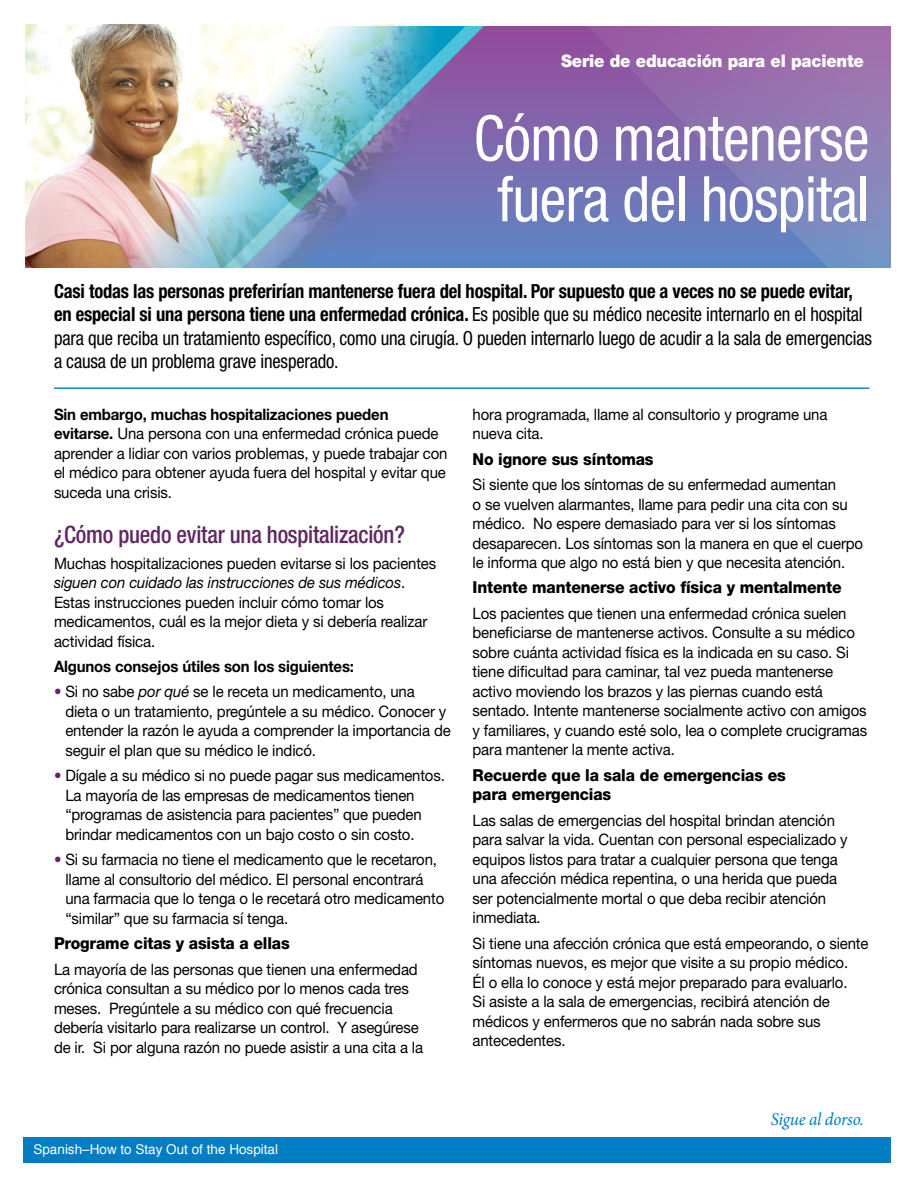
<style>
.page{position:relative;width:918px;height:1188px;background:#fff}
.page>*{position:absolute;margin:0;border:0;box-sizing:border-box;transform-origin:0 0}
.t1{font:condensed 63px/60.8px "Helvetica Neue LT Std";letter-spacing:-.01em;color:#fff;text-align:center;scale:.95 1}
.t2{font:500 condensed 24px "Helvetica Neue LT Std";letter-spacing:-.01em;color:#612663;scale:.95 1}
.t3{font:condensed 19.5px/23.4px "Helvetica Neue LT Std";letter-spacing:-.01em;color:#000;scale:.95 1}
.t4{font:italic 18px "Minion Pro";letter-spacing:-.015em;color:#0079c1;scale:.95 1}
.t5{font:900 17.4px "Helvetica Neue LT Std";letter-spacing:-.01em;color:#fff;scale:.95 1}
.t6{font:800 16.5px/19.5px "Helvetica Neue LT Std";letter-spacing:-.01em;color:#000;scale:.95 1}
.t7{font:15.75px/19.5px "Helvetica Neue LT Std";letter-spacing:-.01em;color:#000;scale:.95 1}
.t8{font:700 15.75px "Helvetica Neue LT Std";letter-spacing:-.01em;color:#000;scale:.95 1}
.t9{font:13.5px "Helvetica";color:#fff}
.s1{font-weight:700}
.s2{font-style:italic}
.s3{color:#612663}
</style>
<div class="page">
<svg style="left:564px;top:26px;width:327px;height:242px;background:#8374b3"></svg>
<svg style="left:457px;top:26px;width:107px;height:242px;background:#7a6ab0"></svg>
<div style="left:23px;top:1137px;width:868px;height:26px;background:#007dc3"></div>
<hr style="left:54px;top:387px;width:816px;height:2px;background:#1387c6">
<img style="left:25px;top:25px;width:432px;height:243px">
<p class="t5" style="left:561px;top:50px;width:320px">Serie de educación para el paciente</p>
<h1 class="t1" style="left:474px;top:107px;width:418px">Cómo mantenerse fuera del hospital</h1>
<p class="t3" style="left:54px;top:279px;width:863px"><span class="s1">Casi todas las personas preferirían mantenerse fuera del hospital. Por supuesto que a veces no se puede evitar, en especial si una persona tiene una enfermedad crónica.</span> Es posible que su médico necesite internarlo en el hospital para que reciba un tratamiento específico, como una cirugía. O pueden internarlo luego de acudir a la sala de emergencias a causa de un problema grave inesperado.</p>
<p class="t7" style="left:54px;top:404px;width:416px"><span class="s1">Sin embargo, muchas hospitalizaciones pueden evitarse.</span> Una persona con una enfermedad crónica puede aprender a lidiar con varios problemas, y puede trabajar con el médico para obtener ayuda fuera del hospital y evitar que suceda una crisis.</p>
<h2 class="t2" style="left:54px;top:520px;width:371px">¿Cómo puedo evitar una hospitalización?</h2>
<p class="t7" style="left:54px;top:553px;width:404px">Muchas hospitalizaciones pueden evitarse si los pacientes <span class="s2">siguen con cuidado las instrucciones de sus médicos</span>.<br>Estas instrucciones pueden incluir cómo tomar los medicamentos, cuál es la mejor dieta y si debería realizar actividad física.</p>
<p class="t8" style="left:54px;top:657px;width:317px">Algunos consejos útiles son los siguientes:</p>
<p class="t7" style="left:65px;top:682px;width:407px;text-indent:-11px"><span class="s3">•</span> Si no sabe <span class="s2">por qué</span> se le receta un medicamento, una dieta o un tratamiento, pregúntele a su médico. Conocer y entender la razón le ayuda a comprender la importancia de seguir el plan que su médico le indicó.</p>
<p class="t7" style="left:65px;top:766px;width:401px;text-indent:-11px"><span class="s3">•</span> Dígale a su médico si no puede pagar sus medicamentos.<br>La mayoría de las empresas de medicamentos tienen “programas de asistencia para pacientes” que pueden brindar medicamentos con un bajo costo o sin costo.</p>
<p class="t7" style="left:65px;top:850px;width:400px;text-indent:-11px"><span class="s3">•</span> Si su farmacia no tiene el medicamento que le recetaron, llame al consultorio del médico. El personal encontrará una farmacia que lo tenga o le recetará otro medicamento “similar” que su farmacia sí tenga.</p>
<p class="t6" style="left:54px;top:934px;width:250px">Programe citas y asista a ellas</p>
<p class="t7" style="left:54px;top:959px;width:390px">La mayoría de las personas que tienen una enfermedad crónica consultan a su médico por lo menos cada tres meses. Pregúntele a su médico con qué frecuencia debería visitarlo para realizarse un control. Y asegúrese de ir. Si por alguna razón no puede asistir a una cita a la</p>
<p class="t7" style="left:473px;top:404px;width:375px">hora programada, llame al consultorio y programe una nueva cita.</p>
<p class="t6" style="left:473px;top:449px;width:192px">No ignore sus síntomas</p>
<p class="t7" style="left:473px;top:474px;width:413px">Si siente que los síntomas de su enfermedad aumentan<br>o se vuelven alarmantes, llame para pedir una cita con su médico. No espere demasiado para ver si los síntomas desaparecen. Los síntomas son la manera en que el cuerpo le informa que algo no está bien y que necesita atención.</p>
<p class="t6" style="left:473px;top:578px;width:390px">Intente mantenerse activo física y mentalmente</p>
<p class="t7" style="left:473px;top:603px;width:417px">Los pacientes que tienen una enfermedad crónica suelen beneficiarse de mantenerse activos. Consulte a su médico sobre cuánta actividad física es la indicada en su caso. Si tiene dificultad para caminar, tal vez pueda mantenerse activo moviendo los brazos y las piernas cuando está sentado. Intente mantenerse socialmente activo con amigos y familiares, y cuando esté solo, lea o complete crucigramas para mantener la mente activa.</p>
<p class="t6" style="left:473px;top:765px;width:331px">Recuerde que la sala de emergencias es para emergencias</p>
<p class="t7" style="left:473px;top:810px;width:396px">Las salas de emergencias del hospital brindan atención para salvar la vida. Cuentan con personal especializado y equipos listos para tratar a cualquier persona que tenga una afección médica repentina, o una herida que pueda ser potencialmente mortal o que deba recibir atención inmediata.</p>
<p class="t7" style="left:473px;top:933px;width:418px">Si tiene una afección crónica que está empeorando, o siente síntomas nuevos, es mejor que visite a su propio médico.<br>Él o ella lo conoce y está mejor preparado para evaluarlo.<br>Si asiste a la sala de emergencias, recibirá atención de médicos y enfermeros que no sabrán nada sobre sus antecedentes.</p>
<p class="t9" style="left:33px;top:1139px;width:246px">Spanish–How to Stay Out of the Hospital</p>
<p class="t4" style="left:771px;top:1107px;width:100px">Sigue al dorso.</p>
</div>
